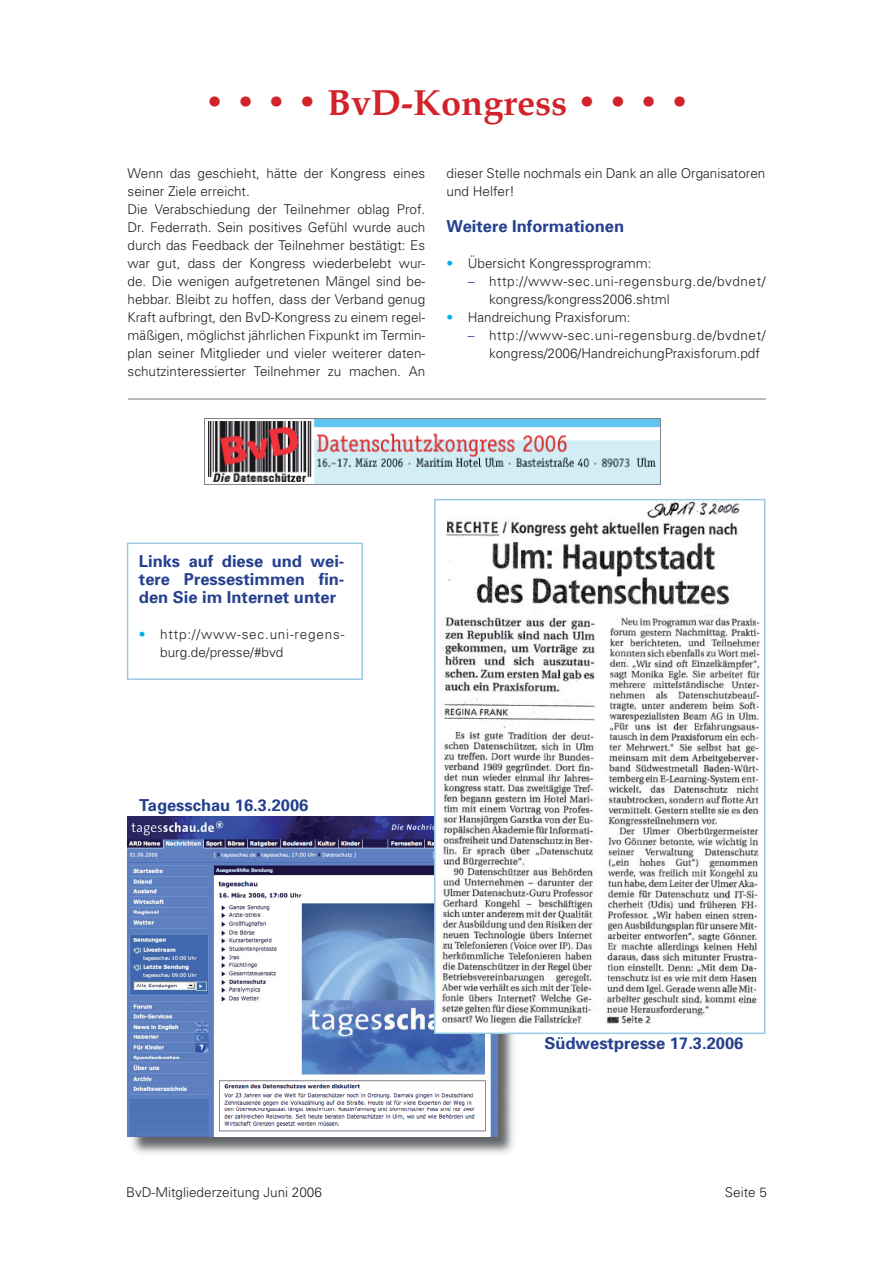
<style>
.page{position:relative;width:893px;height:1263px;background:#fff}
.page>*{position:absolute;margin:0;border:0;box-sizing:border-box;transform-origin:0 0}
.t1{font:700 36px "Palatino";color:#d2232a}
.t2{font:700 16.5px/18px "Univers";color:#25408e;text-align:justify}
.t3{font:300 13.5px/18px "Univers";color:#231f20}
.t4{font:300 13.5px "Univers";letter-spacing:.04em;color:#231f20}
.t5{font:300 13.5px/18px "Univers";letter-spacing:.06em;color:#231f20}
.t6{font:300 13.5px "Univers";color:#00adef}
.t7{font:300 13.5px "Univers";color:#25408e}
</style>
<div class="page">
<hr style="left:128px;top:398px;width:637px;height:2px;background:#b7b9bc">
<img style="left:129px;top:1034px;width:387px;height:120px">
<img style="left:128px;top:816px;width:369px;height:320px">
<svg style="left:434px;top:499px;width:331px;height:535px"></svg>
<img style="left:204px;top:418px;width:456px;height:67px">
<svg style="left:127px;top:543px;width:236px;height:137px"></svg>
<h1 class="t1" style="left:204px;top:85px;width:488px">• • • • BvD-Kongress • • • •</h1>
<p class="t3" style="left:128px;top:164px;width:299px">Wenn das geschieht, hätte der Kongress eines seiner Ziele erreicht.<br>Die Verabschiedung der Teilnehmer oblag Prof.<br>Dr. Federrath. Sein positives Gefühl wurde auch durch das Feedback der Teilnehmer bestätigt: Es war gut, dass der Kongress wiederbelebt wur&shy;de. Die wenigen aufgetretenen Mängel sind be&shy;hebbar. Bleibt zu hoffen, dass der Verband genug Kraft aufbringt, den BvD-Kongress zu einem regel&shy;mäßigen, möglichst jährlichen Fixpunkt im Termin&shy;plan seiner Mitglieder und vieler weiterer daten&shy;schutzinteressierter Teilnehmer zu machen. An</p>
<p class="t3" style="left:446px;top:164px;width:320px">dieser Stelle nochmals ein Dank an alle Organisatoren und Helfer!</p>
<p class="t2" style="left:446px;top:217px;width:179px">Weitere Informationen</p>
<p class="t3" style="left:468px;top:254px;width:185px">Übersicht Kongressprogramm:</p>
<p class="t4" style="left:489px;top:273px;width:278px">http://www-sec.uni-regensburg.de/bvdnet/</p>
<p class="t3" style="left:489px;top:290px;width:182px">kongress/kongress2006.shtml</p>
<p class="t3" style="left:468px;top:308px;width:164px">Handreichung Praxisforum:</p>
<p class="t4" style="left:489px;top:327px;width:278px">http://www-sec.uni-regensburg.de/bvdnet/</p>
<p class="t3" style="left:489px;top:344px;width:272px">kongress/2006/HandreichungPraxisforum.pdf</p>
<p class="t6" style="left:446px;top:255px;width:8px">•</p>
<p class="t7" style="left:468px;top:273px;width:8px">–</p>
<p class="t6" style="left:446px;top:309px;width:8px">•</p>
<p class="t7" style="left:468px;top:327px;width:8px">–</p>
<p class="t2" style="left:139px;top:552px;width:207px">Links auf diese und wei&shy;tere Pressestimmen fin&shy;den Sie im Internet unter</p>
<p class="t5" style="left:160px;top:625px;width:186px">http://www-sec.uni-regens&shy;burg.de/presse/#bvd</p>
<p class="t6" style="left:139px;top:626px;width:8px">•</p>
<p class="t2" style="left:139px;top:795px;width:171px">Tagesschau 16.3.2006</p>
<p class="t2" style="left:544px;top:1034px;width:201px">Südwestpresse 17.3.2006</p>
<p class="t3" style="left:126px;top:1183px;width:197px">BvD-Mitgliederzeitung Juni 2006</p>
<p class="t3" style="left:725px;top:1183px;width:44px">Seite 5</p>
</div>
